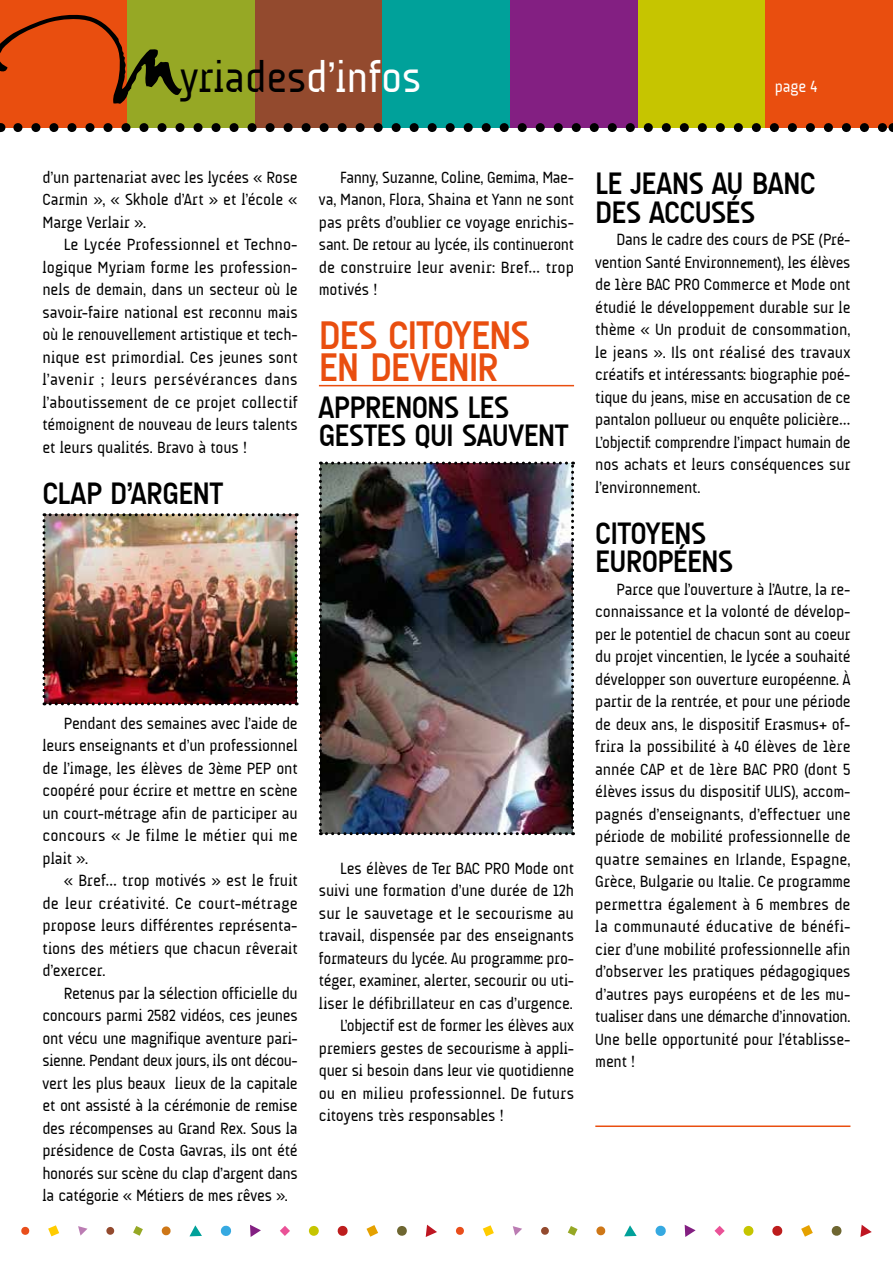
<style>
.page{position:relative;width:893px;height:1263px;background:#fff}
.page>*{position:absolute;margin:0;border:0;box-sizing:border-box;transform-origin:0 0}
.t1{font:43.5px "A Udimat";color:#000}
.t2{font:700 40.5px/31.5px "A Udimat";letter-spacing:-.025em;color:#e94e0f}
.t3{font:700 31.5px/28.5px "A Udimat";letter-spacing:-.02em;color:#000}
.t4{font:16.5px/22.5px "A Udimat";letter-spacing:-.005em;color:#000;text-align:justify}
.t5{font:16.5px "A Udimat";color:#fff}
.s1{color:#fff}
</style>
<div class="page">
<hr style="left:319px;top:385px;width:255px;height:1px;background:#e94e0f">
<hr style="left:595px;top:1125px;width:255px;height:2px;background:#e94e0f">
<div style="left:0;top:0;width:128px;height:128px;background:#e94e0f"></div>
<div style="left:128px;top:0;width:127px;height:128px;background:#96a825"></div>
<div style="left:255px;top:0;width:128px;height:128px;background:#934a2e"></div>
<div style="left:383px;top:0;width:127px;height:128px;background:#00a19a"></div>
<div style="left:510px;top:0;width:128px;height:128px;background:#831f82"></div>
<div style="left:638px;top:0;width:127px;height:128px;background:#c6c500"></div>
<div style="left:765px;top:0;width:128px;height:128px;background:#e94e0f"></div>
<svg style="left:801px;top:1225px;width:12px;height:12px"></svg>
<svg style="left:714px;top:1226px;width:11px;height:10px"></svg>
<svg style="left:568px;top:1226px;width:9px;height:10px"></svg>
<svg style="left:624px;top:1225px;width:13px;height:11px"></svg>
<svg style="left:860px;top:1225px;width:12px;height:12px"></svg>
<svg style="left:772px;top:1225px;width:11px;height:11px"></svg>
<svg style="left:831px;top:1226px;width:11px;height:10px"></svg>
<svg style="left:655px;top:1225px;width:11px;height:11px"></svg>
<div style="left:743px;top:1226px;width:11px;height:10px;background:#c6c500;border-radius:50%"></div>
<svg style="left:596px;top:1226px;width:10px;height:10px"></svg>
<svg style="left:456px;top:1226px;width:8px;height:9px"></svg>
<svg style="left:541px;top:1226px;width:8px;height:9px"></svg>
<svg style="left:483px;top:1225px;width:11px;height:11px"></svg>
<svg style="left:685px;top:1225px;width:11px;height:12px"></svg>
<svg style="left:513px;top:1226px;width:9px;height:9px"></svg>
<svg style="left:366px;top:1225px;width:12px;height:12px"></svg>
<svg style="left:280px;top:1226px;width:10px;height:10px"></svg>
<svg style="left:133px;top:1226px;width:10px;height:10px"></svg>
<svg style="left:189px;top:1225px;width:13px;height:11px"></svg>
<svg style="left:426px;top:1225px;width:11px;height:12px"></svg>
<svg style="left:337px;top:1225px;width:11px;height:11px"></svg>
<svg style="left:397px;top:1226px;width:10px;height:10px"></svg>
<svg style="left:220px;top:1225px;width:12px;height:11px"></svg>
<div style="left:309px;top:1226px;width:10px;height:10px;background:#c6c500;border-radius:50%"></div>
<svg style="left:161px;top:1226px;width:10px;height:10px"></svg>
<svg style="left:21px;top:1226px;width:9px;height:9px"></svg>
<svg style="left:106px;top:1226px;width:8px;height:9px"></svg>
<svg style="left:48px;top:1225px;width:11px;height:11px"></svg>
<svg style="left:250px;top:1225px;width:11px;height:12px"></svg>
<svg style="left:78px;top:1226px;width:9px;height:9px"></svg>
<svg style="left:0;top:13px;width:182px;height:91px"></svg>
<svg style="left:18px;top:123px;width:866px;height:9px"></svg>
<img style="left:43px;top:513px;width:255px;height:192px">
<img style="left:319px;top:462px;width:255px;height:373px">
<h1 class="t1" style="left:180px;top:53px;width:243px">yriades<span class="s1">d’infos</span></h1>
<p class="t5" style="left:775px;top:77px;width:44px">page 4</p>
<p class="t4" style="left:43px;top:166px;width:257px">d’un partenariat avec les lycées « Rose Carmin », « Skhole d’Art » et l’école « Marge Verlair ».</p>
<p class="t4" style="left:43px;top:233px;width:257px;text-indent:21px">Le Lycée Professionnel et Techno&shy;logique Myriam forme les profession&shy;nels de demain, dans un secteur où le savoir-faire national est reconnu mais où le renouvellement artistique et tech&shy;nique est primordial. Ces jeunes sont l’avenir ; leurs persévérances dans l’aboutissement de ce projet collectif témoignent de nouveau de leurs talents et leurs qualités. Bravo à tous !</p>
<h3 class="t3" style="left:43px;top:478px;width:182px">CLAP D’ARGENT</h3>
<p class="t4" style="left:319px;top:166px;width:257px;text-indent:21px">Fanny, Suzanne, Coline, Gemima, Mae&shy;va, Manon, Flora, Shaina et Yann ne sont pas prêts d’oublier ce voyage enrichis&shy;sant. De retour au lycée, ils continueront de construire leur avenir : Bref… trop motivés !</p>
<h2 class="t2" style="left:319px;top:319px;width:213px">DES CITOYENS<br>EN DEVENIR</h2>
<h3 class="t3" style="left:319px;top:392px;width:251px">APPRENONS LES<br>GESTES QUI SAUVENT</h3>
<p class="t4" style="left:43px;top:712px;width:257px;text-indent:21px">Pendant des semaines avec l’aide de leurs enseignants et d’un professionnel de l’image, les élèves de 3ème PEP ont coopéré pour écrire et mettre en scène un court-métrage afin de participer au concours « Je filme le métier qui me plait ».</p>
<p class="t4" style="left:43px;top:869px;width:257px;text-indent:21px">« Bref… trop motivés » est le fruit de leur créativité. Ce court-métrage propose leurs différentes représenta&shy;tions des métiers que chacun rêverait d’exercer.</p>
<p class="t4" style="left:43px;top:982px;width:257px;text-indent:21px">Retenus par la sélection officielle du concours parmi 2582 vidéos, ces jeunes ont vécu une magnifique aventure pari&shy;sienne. Pendant deux jours, ils ont décou&shy;vert les plus beaux lieux de la capitale et ont assisté à la cérémonie de remise des récompenses au Grand Rex. Sous la présidence de Costa Gavras, ils ont été honorés sur scène du clap d’argent dans la catégorie « Métiers de mes rêves ».</p>
<p class="t4" style="left:340px;top:857px;width:235px">Les élèves de Ter BAC PRO Mode ont</p>
<p class="t4" style="left:319px;top:879px;width:257px">suivi une formation d’une durée de 12h</p>
<p class="t4" style="left:319px;top:902px;width:257px">sur le sauvetage et le secourisme au</p>
<p class="t4" style="left:319px;top:924px;width:257px">travail, dispensée par des enseignants</p>
<p class="t4" style="left:319px;top:947px;width:257px">formateurs du lycée. Au programme : pro-</p>
<p class="t4" style="left:319px;top:969px;width:257px">téger, examiner, alerter, secourir ou uti-</p>
<p class="t4" style="left:319px;top:992px;width:255px">liser le défibrillateur en cas d’urgence.</p>
<p class="t4" style="left:340px;top:1014px;width:235px">L’objectif est de former les élèves aux</p>
<p class="t4" style="left:319px;top:1037px;width:257px">premiers gestes de secourisme à appli-</p>
<p class="t4" style="left:319px;top:1059px;width:257px">quer si besoin dans leur vie quotidienne</p>
<p class="t4" style="left:319px;top:1082px;width:257px">ou en milieu professionnel. De futurs</p>
<p class="t4" style="left:319px;top:1104px;width:186px">citoyens très responsables !</p>
<h3 class="t3" style="left:595px;top:169px;width:222px">LE JEANS AU BANC<br>DES ACCUSÉS</h3>
<p class="t4" style="left:595px;top:228px;width:257px;text-indent:21px">Dans le cadre des cours de PSE (Pré&shy;vention Santé Environnement), les élèves de 1ère BAC PRO Commerce et Mode ont étudié le développement durable sur le thème « Un produit de consommation, le jeans ». Ils ont réalisé des travaux créatifs et intéressants : biographie poé&shy;tique du jeans, mise en accusation de ce pantalon pollueur ou enquête policière… L’objectif : comprendre l’impact humain de nos achats et leurs conséquences sur l’environnement.</p>
<h3 class="t3" style="left:595px;top:518px;width:139px">CITOYENS<br>EUROPÉENS</h3>
<p class="t4" style="left:595px;top:578px;width:257px;text-indent:21px">Parce que l’ouverture à l’Autre, la re&shy;connaissance et la volonté de dévelop&shy;per le potentiel de chacun sont au coeur du projet vincentien, le lycée a souhaité développer son ouverture européenne. À partir de la rentrée, et pour une période de deux ans, le dispositif Erasmus+ of&shy;frira la possibilité à 40 élèves de 1ère année CAP et de 1ère BAC PRO (dont 5 élèves issus du dispositif ULIS), accom&shy;pagnés d’enseignants, d’effectuer une période de mobilité professionnelle de quatre semaines en Irlande, Espagne, Grèce, Bulgarie ou Italie. Ce programme permettra également à 6 membres de la communauté éducative de bénéfi&shy;cier d’une mobilité professionnelle afin d’observer les pratiques pédagogiques d’autres pays européens et de les mu&shy;tualiser dans une démarche d’innovation.<br>Une belle opportunité pour l’établisse&shy;ment !</p>
</div>
